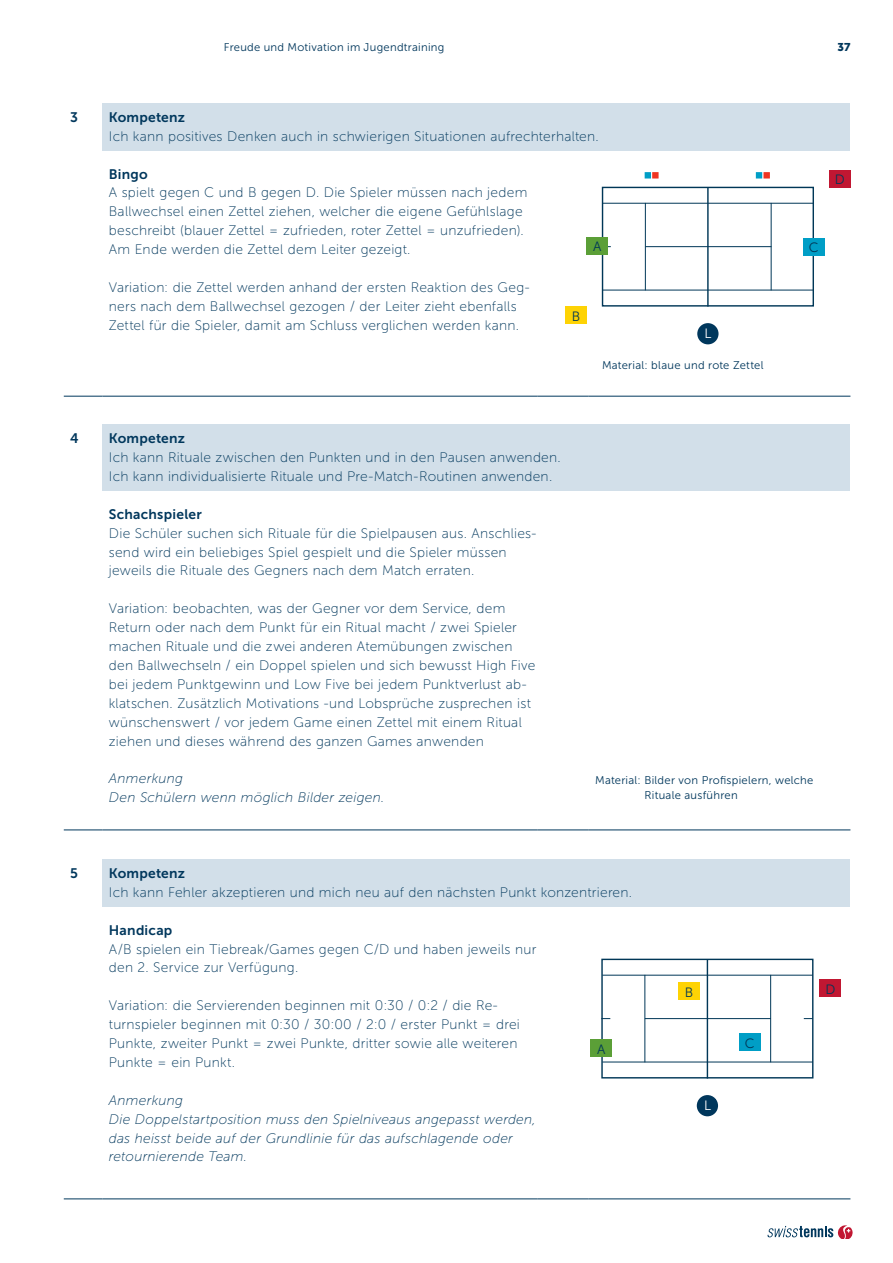
<style>
.page{position:relative;width:893px;height:1263px;background:#fff}
.page>*{position:absolute;margin:0;border:0;box-sizing:border-box;transform-origin:0 0}
.Lauftext{font:13.8px/18.9px "Museo Sans 100";letter-spacing:.02em;color:#00375c}
.Lauftext-2{font:italic 13.8px/18.9px "Museo Sans 100";letter-spacing:.02em;color:#00375c}
.ZwischentitelOhneNum{font:13.8px "Museo Sans 700";letter-spacing:.02em;color:#00375c}
.ZwischentitelMitNumm{font:13.8px "Museo Sans 700";color:#00375c}
.Rubrikentitel{font:13.5px "Museo Sans 300";color:#003757}
.Rubrikentitel-2{font:13.5px "Museo Sans 300";color:#fff}
.Lauftext-3{font:11.25px/15px "Museo Sans 300";letter-spacing:.025em;color:#00375c}
.t1{font:11.25px "Museo Sans 900";color:#00375c}
</style>
<div class="page">
<svg style="left:767px;top:1225px;width:86px;height:14px"></svg>
<div style="left:102px;top:103px;width:748px;height:47px;background:#d2dfe9"></div>
<hr style="left:102px;top:396px;width:436px;height:1px;background:#00375c">
<hr style="left:538px;top:396px;width:51px;height:1px;background:#00375c">
<hr style="left:589px;top:396px;width:261px;height:1px;background:#00375c">
<hr style="left:64px;top:396px;width:38px;height:1px;background:#00375c">
<div style="left:602px;top:187px;width:212px;height:120px;border:1px solid #003757"></div>
<hr style="left:707px;top:187px;width:2px;height:120px;background:#003757">
<hr style="left:645px;top:246px;width:126px;height:1px;background:#003757">
<hr style="left:603px;top:290px;width:210px;height:1px;background:#003757">
<hr style="left:603px;top:203px;width:210px;height:1px;background:#003757">
<hr style="left:645px;top:203px;width:1px;height:87px;background:#003757">
<hr style="left:771px;top:203px;width:1px;height:87px;background:#003757">
<div style="left:587px;top:237px;width:21px;height:17px;background:#5b9f37"></div>
<div style="left:803px;top:238px;width:22px;height:17px;background:#009ec6"></div>
<div style="left:565px;top:307px;width:22px;height:17px;background:#fed304"></div>
<div style="left:829px;top:170px;width:21px;height:17px;background:#c11732"></div>
<div style="left:697px;top:323px;width:21px;height:21px;background:#00375c;border-radius:50%"></div>
<svg style="left:645px;top:172px;width:6px;height:6px"></svg>
<svg style="left:763px;top:172px;width:7px;height:6px"></svg>
<svg style="left:652px;top:172px;width:7px;height:6px"></svg>
<svg style="left:756px;top:172px;width:6px;height:6px"></svg>
<div style="left:102px;top:424px;width:748px;height:66px;background:#d2dfe9"></div>
<hr style="left:102px;top:829px;width:436px;height:1px;background:#00375c">
<hr style="left:538px;top:829px;width:51px;height:1px;background:#00375c">
<hr style="left:589px;top:829px;width:261px;height:1px;background:#00375c">
<hr style="left:64px;top:829px;width:38px;height:1px;background:#00375c">
<div style="left:102px;top:859px;width:748px;height:47px;background:#d2dfe9"></div>
<hr style="left:102px;top:1198px;width:436px;height:1px;background:#00375c">
<hr style="left:538px;top:1198px;width:51px;height:1px;background:#00375c">
<hr style="left:589px;top:1198px;width:261px;height:1px;background:#00375c">
<hr style="left:64px;top:1198px;width:38px;height:1px;background:#00375c">
<div style="left:601px;top:959px;width:212px;height:119px;border:1px solid #003757"></div>
<hr style="left:707px;top:959px;width:1px;height:119px;background:#003757">
<hr style="left:645px;top:1018px;width:126px;height:1px;background:#003757">
<hr style="left:602px;top:1062px;width:211px;height:1px;background:#003757">
<hr style="left:602px;top:975px;width:211px;height:1px;background:#003757">
<hr style="left:645px;top:975px;width:1px;height:87px;background:#003757">
<hr style="left:770px;top:975px;width:1px;height:87px;background:#003757">
<div style="left:591px;top:1039px;width:21px;height:17px;background:#5b9f37"></div>
<div style="left:739px;top:1034px;width:21px;height:17px;background:#009ec6"></div>
<div style="left:679px;top:983px;width:21px;height:17px;background:#fed304"></div>
<div style="left:820px;top:980px;width:21px;height:17px;background:#c11732"></div>
<div style="left:697px;top:1095px;width:21px;height:21px;background:#00375c;border-radius:50%"></div>
<p class="Lauftext-3" style="left:224px;top:40px;width:222px">Freude und Motivation im Jugendtraining</p>
<p class="t1" style="left:837px;top:41px;width:15px">37</p>
<p class="ZwischentitelMitNumm" style="left:70px;top:109px;width:9px">3</p>
<p class="ZwischentitelOhneNum" style="left:109px;top:109px;width:78px">Kompetenz</p>
<p class="Lauftext" style="left:109px;top:127px;width:491px">Ich kann positives Denken auch in schwierigen Situationen aufrechterhalten.</p>
<p class="ZwischentitelOhneNum" style="left:109px;top:166px;width:40px">Bingo</p>
<p class="Lauftext" style="left:109px;top:183px;width:420px">A spielt gegen C und B gegen D. Die Spieler müssen nach jedem<br>Ballwechsel einen Zettel ziehen, welcher die eigene Gefühlslage beschreibt (blauer Zettel = zufrieden, roter Zettel = unzufrieden).</p>
<p class="Lauftext" style="left:109px;top:240px;width:303px">Am Ende werden die Zettel dem Leiter gezeigt.</p>
<p class="Lauftext" style="left:109px;top:278px;width:422px">Variation: die Zettel werden anhand der ersten Reaktion des Geg&shy;ners nach dem Ballwechsel gezogen / der Leiter zieht ebenfalls<br>Zettel für die Spieler, damit am Schluss verglichen werden kann.</p>
<p class="Rubrikentitel" style="left:593px;top:239px;width:10px">A</p>
<p class="Rubrikentitel" style="left:809px;top:240px;width:11px">C</p>
<p class="Rubrikentitel" style="left:572px;top:309px;width:10px">B</p>
<p class="Rubrikentitel-2" style="left:704px;top:326px;width:8px">L</p>
<p class="Lauftext-3" style="left:602px;top:358px;width:163px">Material: blaue und rote Zettel</p>
<p class="Rubrikentitel" style="left:835px;top:172px;width:11px">D</p>
<p class="ZwischentitelMitNumm" style="left:70px;top:431px;width:10px">4</p>
<p class="ZwischentitelOhneNum" style="left:109px;top:431px;width:78px">Kompetenz</p>
<p class="Lauftext" style="left:109px;top:448px;width:453px">Ich kann Rituale zwischen den Punkten und in den Pausen anwenden.</p>
<p class="Lauftext" style="left:109px;top:467px;width:445px">Ich kann individualisierte Rituale und Pre-Match-Routinen anwenden.</p>
<p class="ZwischentitelOhneNum" style="left:109px;top:506px;width:94px">Schachspieler</p>
<p class="Lauftext" style="left:109px;top:524px;width:429px">Die Schüler suchen sich Rituale für die Spielpausen aus. Anschlies&shy;send wird ein beliebiges Spiel gespielt und die Spieler müssen jeweils die Rituale des Gegners nach dem Match erraten.</p>
<p class="Lauftext" style="left:109px;top:599px;width:428px">Variation: beobachten, was der Gegner vor dem Service, dem Return oder nach dem Punkt für ein Ritual macht / zwei Spieler machen Rituale und die zwei anderen Atemübungen zwischen den Ballwechseln / ein Doppel spielen und sich bewusst High Five bei jedem Punktgewinn und Low Five bei jedem Punktverlust ab&shy;klatschen. Zusätzlich Motivations -und Lobsprüche zusprechen ist wünschenswert / vor jedem Game einen Zettel mit einem Ritual ziehen und dieses während des ganzen Games anwenden</p>
<p class="Lauftext-2" style="left:109px;top:769px;width:76px">Anmerkung</p>
<p class="Lauftext-2" style="left:109px;top:788px;width:277px">Den Schülern wenn möglich Bilder zeigen.</p>
<p class="Lauftext-3" style="left:645px;top:773px;width:170px;text-indent:-50px">Material: Bilder von Profispielern, welche<br>Rituale ausführen</p>
<p class="ZwischentitelMitNumm" style="left:70px;top:865px;width:9px">5</p>
<p class="ZwischentitelOhneNum" style="left:109px;top:865px;width:78px">Kompetenz</p>
<p class="Lauftext" style="left:109px;top:883px;width:525px">Ich kann Fehler akzeptieren und mich neu auf den nächsten Punkt konzentrieren.</p>
<p class="ZwischentitelOhneNum" style="left:109px;top:922px;width:65px">Handicap</p>
<p class="Lauftext" style="left:109px;top:939px;width:429px">A/B spielen ein Tiebreak/Games gegen C/D und haben jeweils nur den 2. Service zur Verfügung.</p>
<p class="Lauftext" style="left:109px;top:996px;width:413px">Variation: die Servierenden beginnen mit 0:30 / 0:2 / die Re&shy;turnspieler beginnen mit 0:30 / 30:00 / 2:0 / erster Punkt = drei Punkte, zweiter Punkt = zwei Punkte, dritter sowie alle weiteren Punkte = ein Punkt.</p>
<p class="Lauftext-2" style="left:109px;top:1091px;width:76px">Anmerkung</p>
<p class="Lauftext-2" style="left:109px;top:1109px;width:429px">Die Doppelstartposition muss den Spielniveaus angepasst werden, das heisst beide auf der Grundlinie für das aufschlagende oder retournierende Team.</p>
<p class="Rubrikentitel" style="left:597px;top:1042px;width:10px">A</p>
<p class="Rubrikentitel" style="left:685px;top:985px;width:10px">B</p>
<p class="Rubrikentitel" style="left:825px;top:982px;width:11px">D</p>
<p class="Rubrikentitel-2" style="left:704px;top:1098px;width:8px">L</p>
<p class="Rubrikentitel" style="left:745px;top:1036px;width:11px">C</p>
</div>
